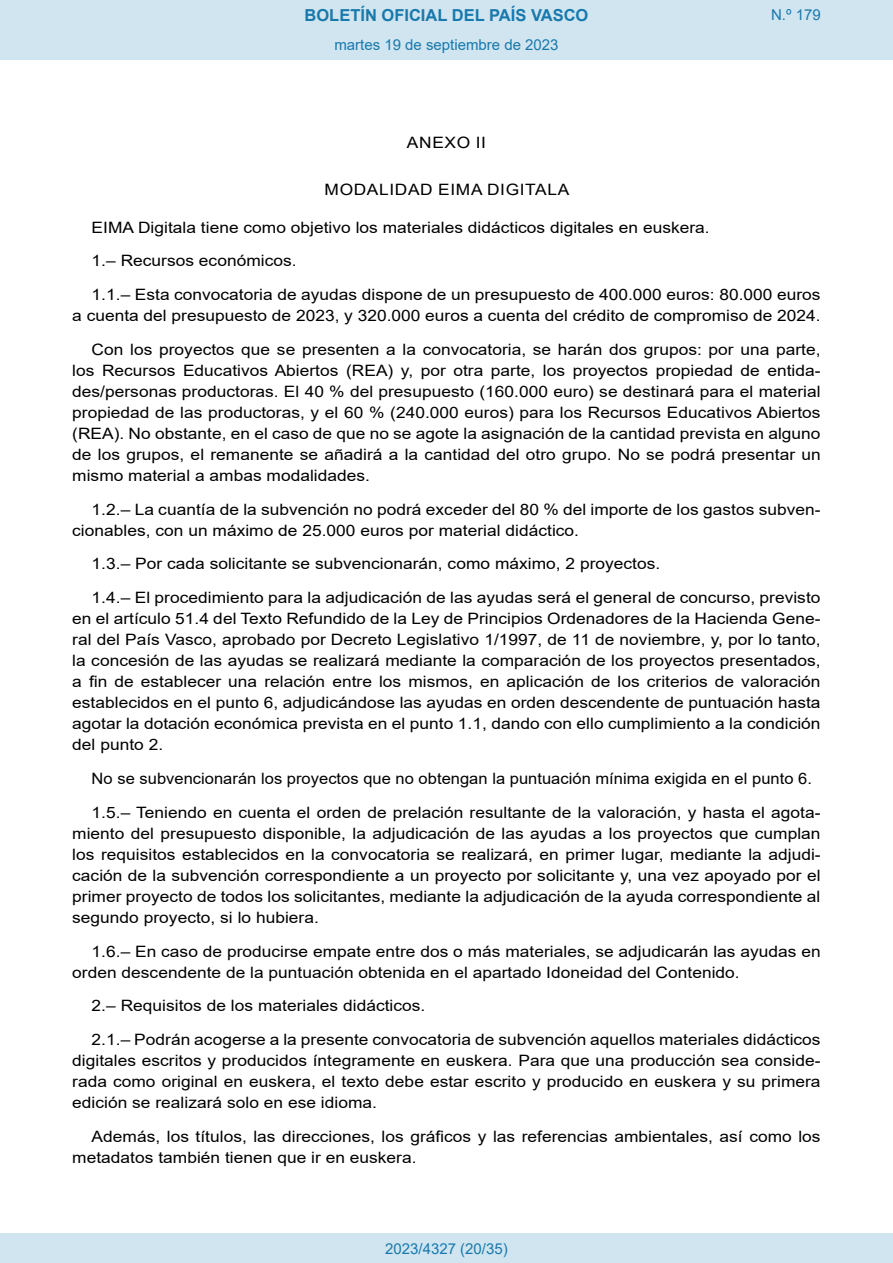
<style>
.page{position:relative;width:893px;height:1263px;background:#fff}
.page>*{position:absolute;margin:0;border:0;box-sizing:border-box;transform-origin:0 0}
.t1{font:700 16.5px "Arial";color:#1879ad}
.BOPVDetalle{font:15.6px/21px "Arial";color:#000;text-align:justify;scale:1.11 1}
.BOPVDetalle-2{font:15.6px "Arial";color:#000;scale:1.05 1}
.BOPVClave{font:15.6px "Arial";letter-spacing:.035em;color:#000;scale:1.11 1}
.Paginacion_Centro{font:15px "Arial";color:#1879ad}
</style>
<div class="page">
<div style="left:0;top:0;width:893px;height:60px;background:#d0e5f0"></div>
<div style="left:0;top:1233px;width:893px;height:30px;background:#d0e5f0"></div>
<p class="t1" style="left:305px;top:3px;width:285px">BOLETÍN OFICIAL DEL PAÍS VASCO</p>
<p class="Paginacion_Centro" style="left:334px;top:35px;width:226px">martes 19 de septiembre de 2023</p>
<p class="Paginacion_Centro" style="left:771px;top:5px;width:51px">N.º 179</p>
<p class="BOPVClave" style="left:407px;top:132px;width:73px">ANEXO II</p>
<p class="BOPVClave" style="left:325px;top:178px;width:222px">MODALIDAD EIMA DIGITALA</p>
<p class="BOPVDetalle" style="left:92px;top:217px;width:558px">EIMA Digitala tiene como objetivo los materiales didácticos digitales en euskera.</p>
<p class="BOPVDetalle" style="left:92px;top:250px;width:186px">1.– Recursos económicos.</p>
<p class="BOPVDetalle" style="left:72px;top:284px;width:676px;text-align:right">1.1.– Esta convocatoria de ayudas dispone de un presupuesto de 400.000 euros: 80.000 euros<br>a cuenta del presupuesto de 2023, y 320.000 euros a cuenta del crédito de compromiso de 2024.</p>
<p class="BOPVDetalle" style="left:72px;top:339px;width:676px;text-indent:19px">Con los proyectos que se presenten a la convocatoria, se harán dos grupos: por una parte, los Recursos Educativos Abiertos (REA) y, por otra parte, los proyectos propiedad de entida&shy;des/personas productoras. El 40 % del presupuesto (160.000 euro) se destinará para el material propiedad de las productoras, y el 60 % (240.000 euros) para los Recursos Educativos Abiertos (REA). No obstante, en el caso de que no se agote la asignación de la cantidad prevista en alguno de los grupos, el remanente se añadirá a la cantidad del otro grupo. No se podrá presentar un mismo material a ambas modalidades.</p>
<p class="BOPVDetalle" style="left:72px;top:499px;width:676px;text-indent:19px">1.2.– La cuantía de la subvención no podrá exceder del 80 % del importe de los gastos subven&shy;cionables, con un máximo de 25.000 euros por material didáctico.</p>
<p class="BOPVDetalle" style="left:92px;top:553px;width:514px">1.3.– Por cada solicitante se subvencionarán, como máximo, 2 proyectos.</p>
<p class="BOPVDetalle" style="left:72px;top:587px;width:676px;text-indent:19px">1.4.– El procedimiento para la adjudicación de las ayudas será el general de concurso, previsto en el artículo 51.4 del Texto Refundido de la Ley de Principios Ordenadores de la Hacienda Gene&shy;ral del País Vasco, aprobado por Decreto Legislativo 1/1997, de 11 de noviembre, y, por lo tanto, la concesión de las ayudas se realizará mediante la comparación de los proyectos presentados, a fin de establecer una relación entre los mismos, en aplicación de los criterios de valoración establecidos en el punto 6, adjudicándose las ayudas en orden descendente de puntuación hasta agotar la dotación económica prevista en el punto 1.1, dando con ello cumplimiento a la condición del punto 2.</p>
<p class="BOPVDetalle-2" style="left:92px;top:768px;width:687px">No se subvencionarán los proyectos que no obtengan la puntuación mínima exigida en el punto 6.</p>
<p class="BOPVDetalle" style="left:72px;top:802px;width:676px;text-indent:19px">1.5.– Teniendo en cuenta el orden de prelación resultante de la valoración, y hasta el agota&shy;miento del presupuesto disponible, la adjudicación de las ayudas a los proyectos que cumplan los requisitos establecidos en la convocatoria se realizará, en primer lugar, mediante la adjudi&shy;cación de la subvención correspondiente a un proyecto por solicitante y, una vez apoyado por el primer proyecto de todos los solicitantes, mediante la adjudicación de la ayuda correspondiente al segundo proyecto, si lo hubiera.</p>
<p class="BOPVDetalle" style="left:72px;top:940px;width:676px;text-indent:19px">1.6.– En caso de producirse empate entre dos o más materiales, se adjudicarán las ayudas en orden descendente de la puntuación obtenida en el apartado Idoneidad del Contenido.</p>
<p class="BOPVDetalle" style="left:92px;top:995px;width:302px">2.– Requisitos de los materiales didácticos.</p>
<p class="BOPVDetalle" style="left:72px;top:1029px;width:676px;text-indent:19px">2.1.– Podrán acogerse a la presente convocatoria de subvención aquellos materiales didácticos digitales escritos y producidos íntegramente en euskera. Para que una producción sea conside&shy;rada como original en euskera, el texto debe estar escrito y producido en euskera y su primera edición se realizará solo en ese idioma.</p>
<p class="BOPVDetalle" style="left:72px;top:1126px;width:676px;text-indent:19px">Además, los títulos, las direcciones, los gráficos y las referencias ambientales, así como los metadatos también tienen que ir en euskera.</p>
<p class="Paginacion_Centro" style="left:385px;top:1238px;width:124px">2023/4327 (20/35)</p>
</div>
